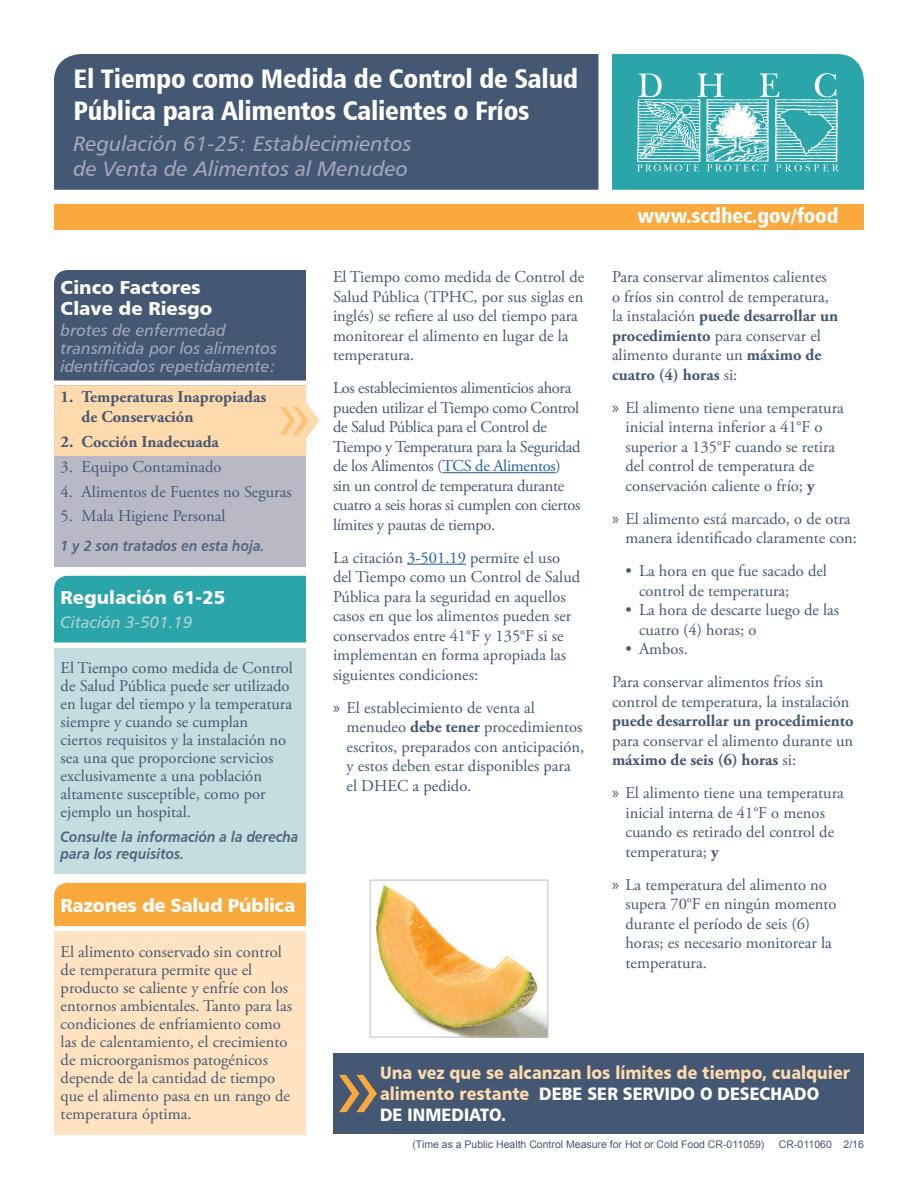
<style>
.page{position:relative;width:918px;height:1188px;background:#fff}
.page>*{position:absolute;margin:0;border:0;box-sizing:border-box;transform-origin:0 0}
.t1{font:26.85px/32.2px "Humanist 777 BT Black Condensed B";letter-spacing:-.01em;color:#fff}
.t2{font:21px/25.3px "Humanist 777 BT Italic B";color:#a4a7b7}
.t3{font:21px "Humanist 777 BT Black Condensed B";letter-spacing:-.005em;color:#fff}
.Box_header{font:18.75px/21px "Humanist 777 BT Black B";color:#fff}
.Box_header-2{font:18.75px "Humanist 777 BT Black B";letter-spacing:-.02em;color:#fff}
.Box_header-3{font:18px/21px "Humanist 777 BT Black B";color:#ffdaac;scale:.9 1}
.Box_header-4{font:18px "Humanist 777 BT Black B";letter-spacing:.005em;color:#fff;scale:.9 1}
.Box_header-5{font:16.5px/19.5px "Adobe Garamond Pro";color:#445873}
.Bullet_Head_Text{font:16.5px/19.5px "Adobe Garamond Pro";color:#445873}
.Box_header-6{font:16.5px/19.5px "Adobe Garamond Pro";letter-spacing:-.02em;color:#445873}
.Box_header-7{font:16.5px/18px "Humanist 777 BT Italic B";color:#a4a7b7}
.t4{font:700 16.5px/19.5px "Adobe Garamond Pro";color:#445873}
.Box_header-8{font:16.5px "Humanist 777 BT Italic B";color:#b2d3d6}
.Box_header-9{font:15px/16.5px "Humanist 777 BT Bold Italic B";color:#53627c;scale:.9 1}
.t5{font:10.5px "Arial";color:#445873}
.s1{color:#215e9f}
.s2{font-family:"Myriad Pro"}
.s3{font-weight:700}
.s4{color:#fff}
</style>
<div class="page">
<img style="left:375px;top:884px;width:171px;height:151px">
<div style="left:370px;top:880px;width:178px;height:157px;border:1px solid #bcbec0"></div>
<div style="left:54px;top:54px;width:544px;height:136px;background:#445873"></div>
<svg style="left:612px;top:54px;width:252px;height:136px;background:#4fb4b8"></svg>
<hr style="left:442px;top:472px;width:114px;height:1px;background:#215e9f">
<hr style="left:407px;top:564px;width:59px;height:1px;background:#215e9f">
<div style="left:54px;top:204px;width:810px;height:26px;background:#faa93c"></div>
<div style="left:333px;top:1053px;width:531px;height:81px;background:#445873"></div>
<svg style="left:339px;top:1075px;width:38px;height:37px"></svg>
<div style="left:54px;top:385px;width:252px;height:182px;background:#b8b9c5"></div>
<svg style="left:54px;top:270px;width:266px;height:186px;background:#959391"></svg>
<div style="left:54px;top:648px;width:252px;height:226px;background:#c4dddf"></div>
<div style="left:54px;top:576px;width:252px;height:66px;background:#2aa5a9"></div>
<div style="left:54px;top:931px;width:252px;height:204px;background:#ffe2bf"></div>
<div style="left:54px;top:883px;width:252px;height:43px;background:#faa93c"></div>
<p class="t1" style="left:73px;top:62px;width:506px">El Tiempo como Medida de Control de Salud<br>Pública para Alimentos Calientes o Fríos</p>
<p class="t2" style="left:73px;top:131px;width:340px">Regulación 61-25: Establecimientos de Venta de Alimentos al Menudeo</p>
<p class="t3" style="left:637px;top:202px;width:203px">www.scdhec.gov/food</p>
<p class="Box_header" style="left:61px;top:276px;width:153px">Cinco Factores<br>Clave de Riesgo</p>
<p class="Box_header-7" style="left:61px;top:321px;width:218px">brotes de enfermedad transmitida por los alimentos identificados repetidamente:</p>
<p class="t4" style="left:82px;top:388px;width:186px;text-indent:-21px">1. Temperaturas Inapropiadas de Conservación</p>
<p class="t4" style="left:61px;top:432px;width:160px">2. Cocción Inadecuada</p>
<p class="Box_header-5" style="left:61px;top:457px;width:162px">3. Equipo Contaminado</p>
<p class="Box_header-5" style="left:61px;top:482px;width:233px">4. Alimentos de Fuentes no Seguras</p>
<p class="Box_header-5" style="left:61px;top:507px;width:167px">5. Mala Higiene Personal</p>
<p class="Box_header-9" style="left:61px;top:537px;width:228px">1 y 2 son tratados en esta hoja.</p>
<p class="Box_header" style="left:61px;top:587px;width:166px">Regulación 61-25</p>
<p class="Box_header-8" style="left:61px;top:612px;width:133px">Citación 3-501.19</p>
<p class="Box_header-5" style="left:61px;top:660px;width:234px;line-height:18px">El Tiempo como medida de Control de Salud Pública puede ser utilizado en lugar del tiempo y la temperatura siempre y cuando se cumplan ciertos requisitos y la instalación no sea una que proporcione servicios exclusivamente a una población altamente susceptible, como por ejemplo un hospital.</p>
<p class="Box_header-9" style="left:61px;top:829px;width:266px">Consulte la información a la derecha para los requisitos.</p>
<p class="Box_header-2" style="left:61px;top:893px;width:236px">Razones de Salud Pública</p>
<p class="Box_header-5" style="left:61px;top:943px;width:233px;line-height:18px">El alimento conservado sin control de temperatura permite que el producto se caliente y enfríe con los entornos ambientales. Tanto para las condiciones de enfriamiento como las de calentamiento, el crecimiento de microorganismos patogénicos depende de la cantidad de tiempo que el alimento pasa en un rango de temperatura óptima.</p>
<p class="Box_header-5" style="left:333px;top:268px;width:253px">El Tiempo como medida de Control de<br>Salud Pública (TPHC, por sus siglas en inglés) se refiere al uso del tiempo para monitorear el alimento en lugar de la temperatura.</p>
<p class="Box_header-6" style="left:333px;top:379px;width:249px">Los establecimientos alimenticios ahora pueden utilizar el Tiempo como Control de Salud Pública para el Control de Tiempo y Temperatura para la Seguridad de los Alimentos (<span class="s1">TCS de Alimentos</span>) sin un control de temperatura durante cuatro a seis horas si cumplen con ciertos límites y pautas de tiempo.</p>
<p class="Bullet_Head_Text" style="left:333px;top:548px;width:249px">La citación <span class="s1">3-501.19</span> permite el uso del Tiempo como un Control de Salud Pública para la seguridad en aquellos casos en que los alimentos pueden ser conservados entre 41°F y 135°F si se implementan en forma apropiada las siguientes condiciones:</p>
<p class="Box_header-5" style="left:346px;top:698px;width:239px;text-indent:-14px"><span class="s2">»</span> El establecimiento de venta al menudeo <span class="s3">debe tener</span> procedimientos escritos, preparados con anticipación, y estos deben estar disponibles para el DHEC a pedido.</p>
<p class="Bullet_Head_Text" style="left:612px;top:268px;width:228px">Para conservar alimentos calientes o fríos sin control de temperatura, la instalación <span class="s3">puede desarrollar un procedimiento</span> para conservar el alimento durante un <span class="s3">máximo de cuatro (4) horas</span> si:</p>
<p class="Box_header-5" style="left:626px;top:398px;width:220px;text-indent:-14px"><span class="s2">»</span> El alimento tiene una temperatura inicial interna inferior a 41°F o superior a 135°F cuando se retira del control de temperatura de conservación caliente o frío; <span class="s3">y</span></p>
<p class="Box_header-5" style="left:626px;top:509px;width:233px;text-indent:-14px"><span class="s2">»</span> El alimento está marcado, o de otra manera identificado claramente con:</p>
<p class="Box_header-5" style="left:639px;top:562px;width:190px;text-indent:-14px">• La hora en que fue sacado del control de temperatura;</p>
<p class="Box_header-5" style="left:639px;top:601px;width:202px;text-indent:-14px">• La hora de descarte luego de las cuatro (4) horas; o</p>
<p class="Box_header-5" style="left:626px;top:640px;width:64px">• Ambos.</p>
<p class="Bullet_Head_Text" style="left:612px;top:673px;width:243px">Para conservar alimentos fríos sin control de temperatura, la instalación <span class="s3">puede desarrollar un procedimiento </span>para conservar el alimento durante un <span class="s3">máximo de seis (6) horas</span> si:</p>
<p class="Box_header-5" style="left:626px;top:784px;width:220px;text-indent:-14px"><span class="s2">»</span> El alimento tiene una temperatura inicial interna de 41°F o menos cuando es retirado del control de temperatura; <span class="s3">y</span></p>
<p class="Box_header-5" style="left:626px;top:875px;width:213px;text-indent:-14px"><span class="s2">»</span> La temperatura del alimento no supera 70°F en ningún momento durante el período de seis (6) horas; es necesario monitorear la temperatura.</p>
<p class="Box_header-3" style="left:380px;top:1061px;width:523px">Una vez que se alcanzan los límites de tiempo, cualquier alimento restante <span class="s4">DEBE SER SERVIDO O DESECHADO</span></p>
<p class="Box_header-4" style="left:380px;top:1103px;width:142px">DE INMEDIATO.</p>
<p class="t5" style="left:412px;top:1137px;width:353px">(Time as a Public Health Control Measure for Hot or Cold Food CR-011059)</p>
<p class="t5" style="left:779px;top:1137px;width:87px">CR-011060 2/16</p>
</div>
